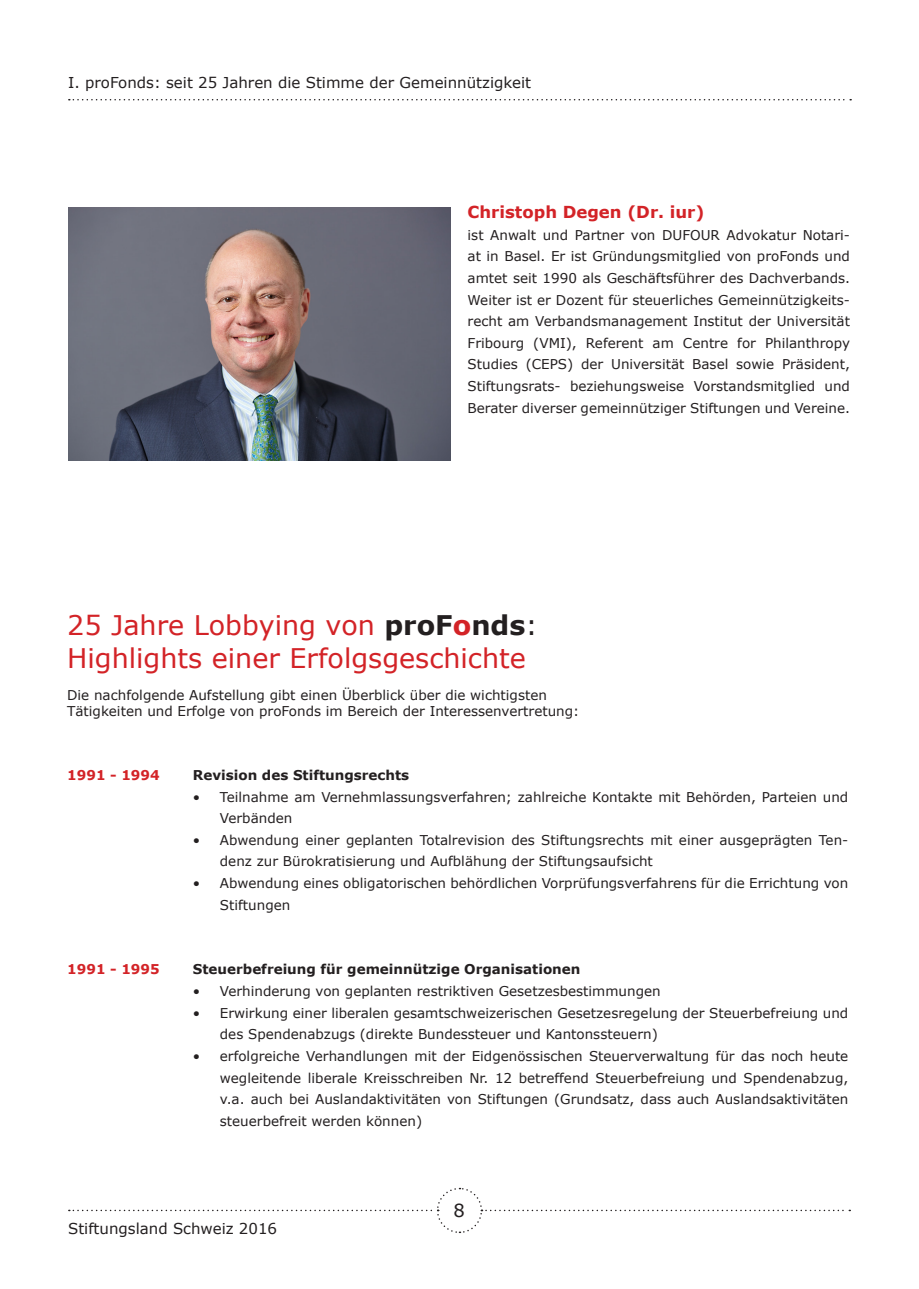
<style>
.page{position:relative;width:919px;height:1289px;background:#fff}
.page>*{position:absolute;margin:0;border:0;box-sizing:border-box;transform-origin:0 0}
.t1{font:27px/32.4px "Verdana";color:#d32327}
.t2{font:18px "Verdana";color:#231f20}
.t3{font:700 16.5px "Verdana";color:#d32327}
.t4{font:15px "Verdana";color:#231f20}
.t5{font:13.5px/21.6px "Verdana";color:#231f20}
.t6{font:700 13.5px "Verdana";color:#231f20}
.t7{font:700 13.5px "Verdana";color:#d32327}
.s1{font-weight:700;color:#231f20}
.s2{font-weight:700}
.s3{color:#231f20}
</style>
<div class="page">
<svg style="left:69px;top:1187px;width:781px;height:46px"></svg>
<svg style="left:69px;top:99px;width:782px;height:1px"></svg>
<img style="left:68px;top:207px;width:382px;height:253px">
<p class="t4" style="left:68px;top:73px;width:464px">I. proFonds: seit 25 Jahren die Stimme der Gemeinnützigkeit</p>
<p class="t3" style="left:467px;top:201px;width:238px">Christoph Degen (Dr. iur)</p>
<p class="t5" style="left:467px;top:224px;width:384px;text-align:justify">ist Anwalt und Partner von DUFOUR Advokatur Notari&shy;at in Basel. Er ist Gründungsmitglied von proFonds und amtet seit 1990 als Geschäftsführer des Dachverbands.<br>Weiter ist er Dozent für steuerliches Gemeinnützigkeits&shy;recht am Verbandsmanagement Institut der Universität Fribourg (VMI), Referent am Centre for Philanthropy Studies (CEPS) der Universität Basel sowie Präsident, Stiftungsrats- beziehungsweise Vorstandsmitglied und Berater diverser gemeinnütziger Stiftungen und Vereine.</p>
<h1 class="t1" style="left:67px;top:609px;width:472px">25 Jahre Lobbying von <span class="s1">proF</span><span class="s2">o</span><span class="s1">nds</span><span class="s3">:<br></span>Highlights einer Erfolgsgeschichte</h1>
<p class="t5" style="left:67px;top:687px;width:513px;line-height:16.2px">Die nachfolgende Aufstellung gibt einen Überblick über die wichtigsten<br>Tätigkeiten und Erfolge von proFonds im Bereich der Interessenvertretung:</p>
<p class="t7" style="left:67px;top:766px;width:94px">1991 - 1994</p>
<p class="t7" style="left:67px;top:960px;width:94px">1991 - 1995</p>
<p class="t6" style="left:193px;top:766px;width:218px">Revision des Stiftungsrechts</p>
<p class="t5" style="left:220px;top:786px;width:630px;text-indent:-27px">• Teilnahme am Vernehmlassungsverfahren; zahlreiche Kontakte mit Behörden, Parteien und<br>Verbänden</p>
<p class="t5" style="left:220px;top:829px;width:630px;text-indent:-27px">• Abwendung einer geplanten Totalrevision des Stiftungsrechts mit einer ausgeprägten Ten&shy;denz zur Bürokratisierung und Aufblähung der Stiftungsaufsicht</p>
<p class="t5" style="left:220px;top:872px;width:630px;text-indent:-27px">• Abwendung eines obligatorischen behördlichen Vorprüfungsverfahrens für die Errichtung von<br>Stiftungen</p>
<p class="t6" style="left:193px;top:960px;width:389px">Steuerbefreiung für gemeinnützige Organisationen</p>
<p class="t5" style="left:193px;top:980px;width:469px">• Verhinderung von geplanten restriktiven Gesetzesbestimmungen</p>
<p class="t5" style="left:220px;top:1002px;width:630px;text-indent:-27px">• Erwirkung einer liberalen gesamtschweizerischen Gesetzesregelung der Steuerbefreiung und des Spendenabzugs (direkte Bundessteuer und Kantonssteuern)</p>
<p class="t5" style="left:220px;top:1045px;width:630px;text-align:justify;text-indent:-27px">• erfolgreiche Verhandlungen mit der Eidgenössischen Steuerverwaltung für das noch heute wegleitende liberale Kreisschreiben Nr. 12 betreffend Steuerbefreiung und Spendenabzug, v.a. auch bei Auslandaktivitäten von Stiftungen (Grundsatz, dass auch Auslandsaktivitäten steuerbefreit werden können)</p>
<h2 class="t2" style="left:453px;top:1199px;width:13px">8</h2>
<p class="t4" style="left:68px;top:1218px;width:210px">Stiftungsland Schweiz 2016</p>
</div>
